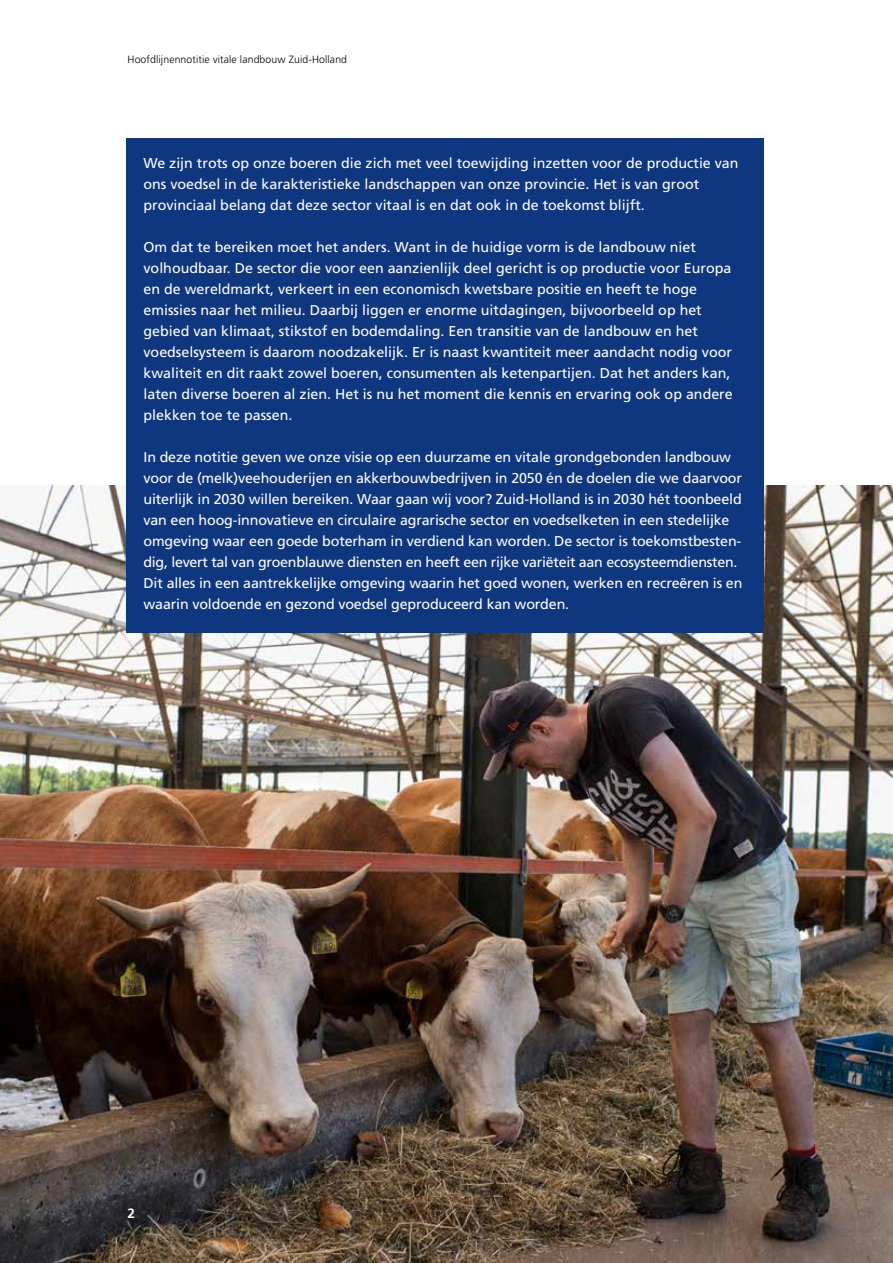
<style>
.page{position:relative;width:893px;height:1263px;background:#fff}
.page>*{position:absolute;margin:0;border:0;box-sizing:border-box;transform-origin:0 0}
.t1{font:14.25px/21px "Frutiger LT Std";color:#fff}
.t2{font:700 13.5px "Frutiger LT Std";color:#fff}
.t3{font:300 10.5px "Frutiger LT Std";letter-spacing:.01em;color:#000}
</style>
<div class="page">
<img style="left:0;top:485px;width:893px;height:778px">
<div style="left:126px;top:138px;width:638px;height:494px;background:#0f377f"></div>
<p class="t3" style="left:128px;top:53px;width:221px">Hoofdlijnennotitie vitale landbouw Zuid-Holland</p>
<p class="t1" style="left:144px;top:153px;width:597px">We zijn trots op onze boeren die zich met veel toewijding inzetten voor de productie van ons voedsel in de karakteristieke landschappen van onze provincie. Het is van groot provinciaal belang dat deze sector vitaal is en dat ook in de toekomst blijft.</p>
<p class="t1" style="left:144px;top:237px;width:591px">Om dat te bereiken moet het anders. Want in de huidige vorm is de landbouw niet volhoudbaar. De sector die voor een aanzienlijk deel gericht is op productie voor Europa en de wereldmarkt, verkeert in een economisch kwetsbare positie en heeft te hoge emissies naar het milieu. Daarbij liggen er enorme uitdagingen, bijvoorbeeld op het gebied van klimaat, stikstof en bodemdaling. Een transitie van de landbouw en het voedselsysteem is daarom noodzakelijk. Er is naast kwantiteit meer aandacht nodig voor kwaliteit en dit raakt zowel boeren, consumenten als ketenpartijen. Dat het anders kan, laten diverse boeren al zien. Het is nu het moment die kennis en ervaring ook op andere plekken toe te passen.</p>
<p class="t1" style="left:144px;top:447px;width:600px">In deze notitie geven we onze visie op een duurzame en vitale grondgebonden landbouw voor de (melk)veehouderijen en akkerbouwbedrijven in 2050 én de doelen die we daarvoor uiterlijk in 2030 willen bereiken. Waar gaan wij voor? Zuid-Holland is in 2030 hét toonbeeld van een hoog-innovatieve en circulaire agrarische sector en voedselketen in een stedelijke omgeving waar een goede boterham in verdiend kan worden. De sector is toekomstbesten&shy;dig, levert tal van groenblauwe diensten en heeft een rijke variëteit aan ecosysteemdiensten.<br>Dit alles in een aantrekkelijke omgeving waarin het goed wonen, werken en recreëren is en waarin voldoende en gezond voedsel geproduceerd kan worden.</p>
<p class="t2" style="left:128px;top:1205px;width:9px">2</p>
</div>
